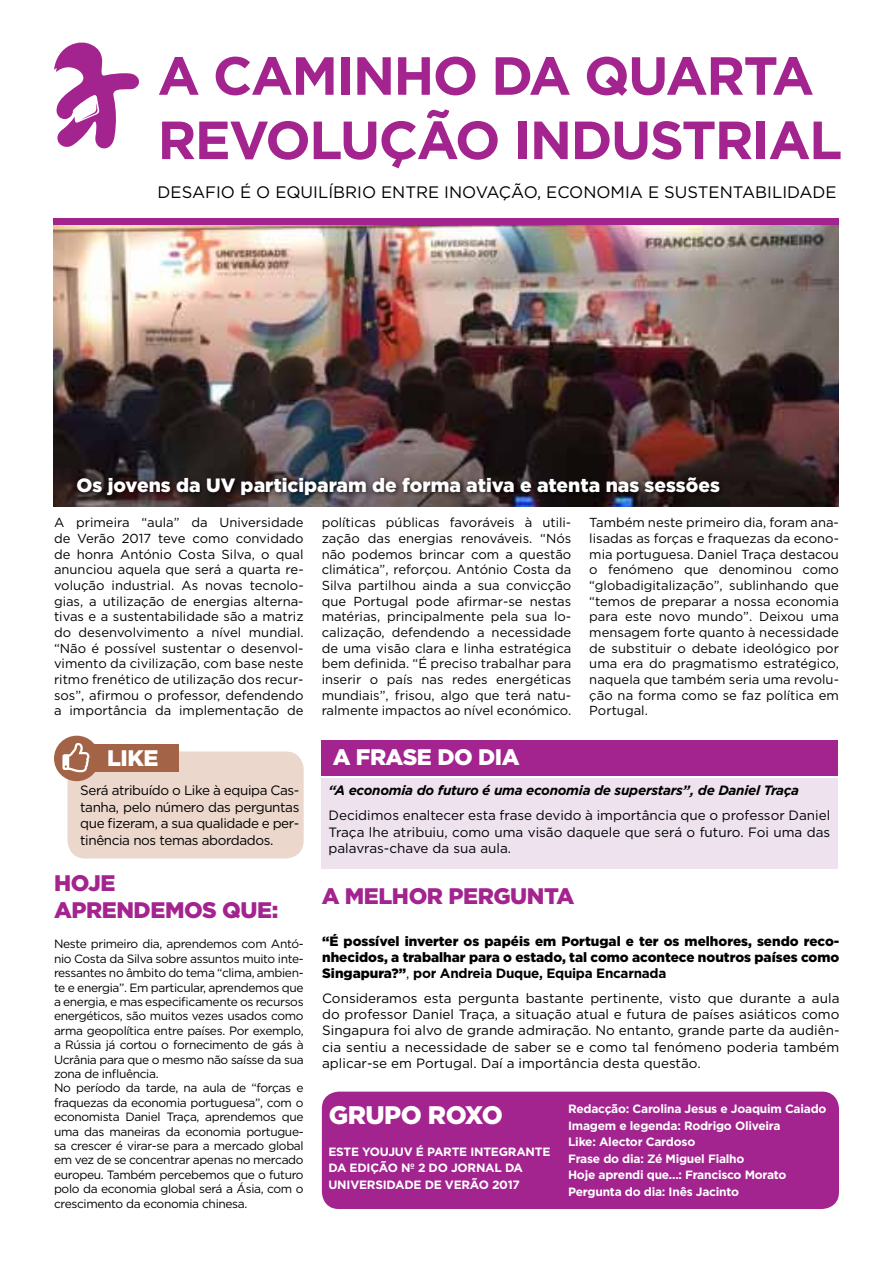
<style>
.page{position:relative;width:893px;height:1263px;background:#fff}
.page>*{position:absolute;margin:0;border:0;box-sizing:border-box;transform-origin:0 0}
.t1{font:700 53.55px/64.3px "Gotham";letter-spacing:-.03em;color:#a3238f}
.t2{font:900 25.35px "Gotham";letter-spacing:-.02em;color:#fff}
.t3{font:900 22.5px/27px "Gotham";letter-spacing:-.02em;color:#a3238f}
.t4{font:900 22.5px "Gotham";letter-spacing:-.02em;color:#fff}
.t5{font:900 19.2px "Gotham";color:#fff}
.t6{font:16.65px "Gotham";color:#000}
.t7{font:13.5px/16.5px "Gotham";color:#000;text-align:justify}
.t8{font:900 13.5px/16.2px "Gotham";color:#000;text-align:justify}
.t9{font:italic 700 13.5px "Gotham";letter-spacing:-.02em;color:#000}
.t10{font:13.05px/15.6px "Gotham";color:#000;text-align:justify}
.t11{font:12px/14.4px "Gotham";letter-spacing:-.03em;color:#000}
.t12{font:700 12px/16.5px "Gotham";letter-spacing:-.02em;color:#fff}
.s1{font-weight:400}
.s2{font-weight:700}
</style>
<div class="page">
<img style="left:53px;top:225px;width:786px;height:281px">
<div style="left:53px;top:219px;width:786px;height:6px;background:#a3238f"></div>
<div style="left:322px;top:778px;width:516px;height:91px;background:#eee2ef"></div>
<div style="left:322px;top:740px;width:516px;height:35px;background:#a3238f"></div>
<div style="left:68px;top:751px;width:236px;height:107px;background:#ebd7cb;border-radius:18px"></div>
<div style="left:72px;top:745px;width:107px;height:27px;background:#a36346"></div>
<div style="left:322px;top:1091px;width:517px;height:118px;background:#a3238f;border-radius:17px"></div>
<div style="left:74px;top:474px;width:652px;height:27px;background:#000;opacity:.75"></div>
<div style="left:54px;top:736px;width:46px;height:45px;background:#a36346;border-radius:50%"></div>
<svg style="left:62px;top:743px;width:27px;height:29px"></svg>
<svg style="left:54px;top:42px;width:85px;height:107px"></svg>
<h1 class="t1" style="left:158px;top:43px;width:686px">A caminho da quarta revolução industrial</h1>
<p class="t6" style="left:158px;top:182px;width:25px">Desaf</p>
<p class="t6" style="left:216px;top:182px;width:178px">io é o equ ilíbrio entre</p>
<p class="t6" style="left:444px;top:182px;width:233px">inovação, economia e sustenta</p>
<p class="t6" style="left:755px;top:182px;width:45px">bilidade</p>
<h3 class="t5" style="left:77px;top:472px;width:645px">Os jovens da UV participaram de forma ativa e atenta nas sessões</h3>
<p class="t10" style="left:54px;top:515px;width:251px">A primeira “aula” da Universidade de Verão 2017 teve como convidado de honra António Costa Silva, o qual anunciou aquela que será a quarta re&shy;volução industrial. As novas tecnolo&shy;gias, a utilização de energias alterna&shy;tivas e a sustentabilidade são a matriz do desenvolvimento a nível mundial. “Não é possível sustentar o desenvol&shy;vimento da civilização, com base neste ritmo frenético de utilização dos recur&shy;sos”, afirmou o professor, defendendo a importância da implementação de</p>
<p class="t10" style="left:322px;top:515px;width:251px">políticas públicas favoráveis à utili&shy;zação das energias renováveis. “Nós não podemos brincar com a questão climática”, reforçou. António Costa da Silva partilhou ainda a sua convicção que Portugal pode afirmar-se nestas matérias, principalmente pela sua lo&shy;calização, defendendo a necessidade de uma visão clara e linha estratégica bem definida. “É preciso trabalhar para inserir o país nas redes energéticas mundiais”, frisou, algo que terá natu&shy;ralmente impactos ao nível económico.</p>
<p class="t10" style="left:589px;top:515px;width:251px">Também neste primeiro dia, foram ana&shy;lisadas as forças e fraquezas da econo&shy;mia portuguesa. Daniel Traça destacou o fenómeno que denominou como “globadigitalização”, sublinhando que “temos de preparar a nossa economia para este novo mundo”. Deixou uma mensagem forte quanto à necessidade de substituir o debate ideológico por uma era do pragmatismo estratégico, naquela que também seria uma revolu&shy;ção na forma como se faz política em Portugal.</p>
<h3 class="t4" style="left:107px;top:742px;width:53px">LIKE</h3>
<p class="t7" style="left:80px;top:782px;width:221px">Será atribuído o Like à equipa Cas&shy;tanha, pelo número das perguntas que fizeram, a sua qualidade e per&shy;tinência nos temas abordados.</p>
<h3 class="t3" style="left:54px;top:869px;width:226px">HOJE<br>APRENDEMOS QUE:</h3>
<p class="t11" style="left:54px;top:937px;width:251px">Neste primeiro dia, aprendemos com Antó&shy;nio Costa da Silva sobre assuntos muito inte&shy;ressantes no âmbito do tema “clima, ambien&shy;te e energia”. Em particular, aprendemos que a energia, e mas especificamente os recursos energéticos, são muitos vezes usados como arma geopolítica entre países. Por exemplo, a Rússia já cortou o fornecimento de gás à Ucrânia para que o mesmo não saísse da sua zona de influência.<br>No período da tarde, na aula de “forças e fraquezas da economia portuguesa”, com o economista Daniel Traça, aprendemos que uma das maneiras da economia portugue&shy;sa crescer é virar-se para a mercado global em vez de se concentrar apenas no mercado europeu. Também percebemos que o futuro polo da economia global será a Ásia, com o crescimento da economia chinesa.</p>
<h3 class="t4" style="left:333px;top:741px;width:188px">A FRASE DO DIA</h3>
<p class="t9" style="left:328px;top:781px;width:472px">“A economia do futuro é uma economia de superstars”, de Daniel Traça</p>
<p class="t7" style="left:328px;top:807px;width:503px">Decidimos enaltecer esta frase devido à importância que o professor Daniel Traça lhe atribuiu, como uma visão daquele que será o futuro. Foi uma das palavras-chave da sua aula.</p>
<h3 class="t3" style="left:322px;top:883px;width:254px">A MELHOR PERGUNTA</h3>
<p class="t8" style="left:322px;top:933px;width:519px">“É possível inverter os papéis em Portugal e ter os melhores, sendo reco&shy;nhecidos, a trabalhar para o estado, tal como acontece noutros países como Singapura?”<span class="s1">,</span> <span class="s2">por Andreia Duque, Equipa Encarnada</span></p>
<p class="t7" style="left:322px;top:990px;width:519px">Consideramos esta pergunta bastante pertinente, visto que durante a aula do professor Daniel Traça, a situação atual e futura de países asiáticos como Singapura foi alvo de grande admiração. No entanto, grande parte da audiên&shy;cia sentiu a necessidade de saber se e como tal fenómeno poderia também aplicar-se em Portugal. Daí a importância desta questão.</p>
<h2 class="t2" style="left:329px;top:1097px;width:175px">GRUPO ROXO</h2>
<p class="t12" style="left:328px;top:1143px;width:9px">ESTE</p>
<p class="t12" style="left:362px;top:1143px;width:90px">YOUJUV É PARTE</p>
<p class="t12" style="left:470px;top:1143px;width:8px">INTE</p>
<p class="t12" style="left:499px;top:1143px;width:36px">GRANTE</p>
<p class="t12" style="left:328px;top:1160px;width:30px">DA EDIÇÃO</p>
<p class="t12" style="left:401px;top:1160px;width:67px">Nº 2 DO JORN</p>
<p class="t12" style="left:485px;top:1160px;width:39px">AL DA</p>
<p class="t12" style="left:328px;top:1176px;width:9px">UNIVERSID</p>
<p class="t12" style="left:395px;top:1176px;width:60px">ADEDEVERÃO</p>
<p class="t12" style="left:492px;top:1176px;width:29px">2017</p>
<p class="t12" style="left:568px;top:1100px;width:260px">Redacção: Carolina Jesus e Joaquim Caiado I magem e legenda: Rodrigo Oliveira<br>Like: Alector Cardoso<br>Frase do dia: Zé M iguel Fialho<br>Hoje aprendi que...: Francisco Morato Pergunta do dia: I nês Jacinto</p>
</div>
